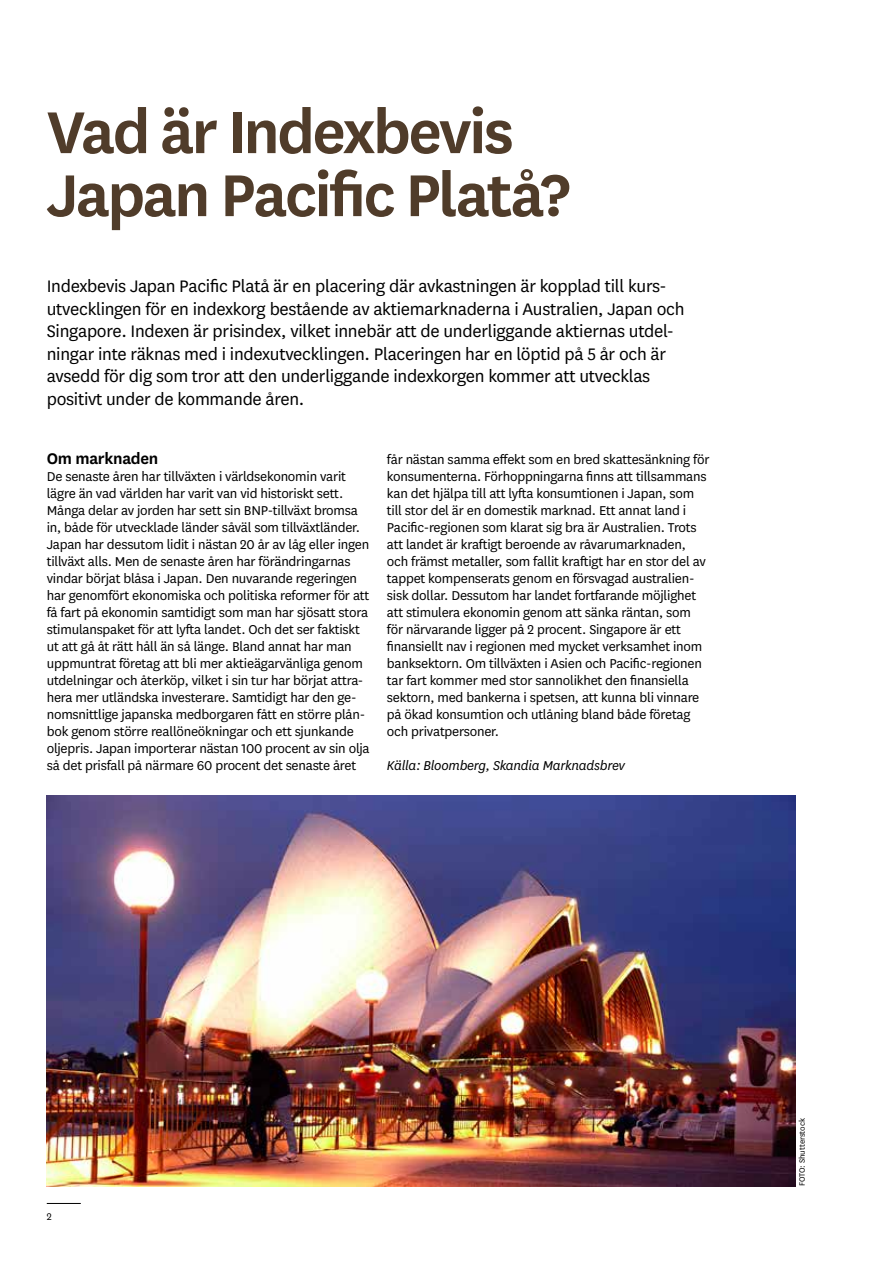
<style>
.page{position:relative;width:893px;height:1263px;background:#fff}
.page>*{position:absolute;margin:0;border:0;box-sizing:border-box;transform-origin:0 0}
.t1{font:600 69px/63px "Skandia Sans";letter-spacing:-.035em;color:#503c2a}
.t2{font:19.5px/22.5px "Skandia Sans";letter-spacing:-.015em;color:#000}
.t3{font:600 18px "Skandia Sans";letter-spacing:-.02em;color:#000}
.t4{font:15px/17px "Skandia Sans";letter-spacing:-.015em;color:#000}
.t5{font:italic 15px "Skandia Sans";letter-spacing:-.015em;color:#000}
.t6{font:11.25px "Skandia Sans";color:#000}
.t7{font:9px "Skandia Sans";letter-spacing:-.005em;color:#000}
</style>
<div class="page">
<hr style="left:47px;top:1203px;width:34px;height:1px;background:#000">
<img style="left:47px;top:795px;width:748px;height:391px">
<h1 class="t1" style="left:47px;top:96px;width:525px">Vad är Indexbevis<br>Japan Pacific Platå?</h1>
<p class="t2" style="left:47px;top:274px;width:639px">Indexbevis Japan Pacific Platå är en placering där avkastningen är kopplad till kurs&shy;utvecklingen för en indexkorg bestående av aktiemarknaderna i Australien, Japan och Singapore. Indexen är prisindex, vilket innebär att de underliggande aktiernas utdel&shy;ningar inte räknas med i indexutvecklingen. Placeringen har en löptid på 5 år och är avsedd för dig som tror att den underliggande indexkorgen kommer att utvecklas positivt under de kommande åren.</p>
<p class="t3" style="left:47px;top:446px;width:113px">Om marknaden</p>
<p class="t4" style="left:47px;top:467px;width:324px">De senaste åren har tillväxten i världsekonomin varit lägre än vad världen har varit van vid historiskt sett.<br>Många delar av jorden har sett sin BNP-tillväxt bromsa in, både för utvecklade länder såväl som tillväxtländer.<br>Japan har dessutom lidit i nästan 20 år av låg eller ingen tillväxt alls. Men de senaste åren har förändringarnas vindar börjat blåsa i Japan. Den nuvarande regeringen har genomfört ekonomiska och politiska reformer för att få fart på ekonomin samtidigt som man har sjösatt stora stimulanspaket för att lyfta landet. Och det ser faktiskt ut att gå åt rätt håll än så länge. Bland annat har man uppmuntrat företag att bli mer aktieägarvänliga genom utdelningar och återköp, vilket i sin tur har börjat attra&shy;hera mer utländska investerare. Samtidigt har den ge&shy;nomsnittlige japanska medborgaren fått en större plån&shy;bok genom större reallöneökningar och ett sjunkande oljepris. Japan importerar nästan 100 procent av sin olja så det prisfall på närmare 60 procent det senaste året</p>
<p class="t4" style="left:387px;top:450px;width:324px">får nästan samma effekt som en bred skattesänkning för konsumenterna. Förhoppningarna finns att tillsammans kan det hjälpa till att lyfta konsumtionen i Japan, som till stor del är en domestik marknad. Ett annat land i Pacific-regionen som klarat sig bra är Australien. Trots att landet är kraftigt beroende av råvarumarknaden, och främst metaller, som fallit kraftigt har en stor del av tappet kompenserats genom en försvagad australien&shy;sisk dollar. Dessutom har landet fortfarande möjlighet att stimulera ekonomin genom att sänka räntan, som för närvarande ligger på 2 procent. Singapore är ett finansiellt nav i regionen med mycket verksamhet inom banksektorn. Om tillväxten i Asien och Pacific-regionen tar fart kommer med stor sannolikhet den finansiella sektorn, med bankerna i spetsen, att kunna bli vinnare på ökad konsumtion och utlåning bland både företag och privatpersoner.</p>
<p class="t5" style="left:387px;top:756px;width:239px">Källa: Bloomberg, Skandia Marknadsbrev</p>
<p class="t6" style="left:47px;top:1210px;width:6px">2</p>
<p class="t7" style="left:796px;top:1186px;width:69px;rotate:-90deg">FOTO: Shutterstock</p>
</div>
